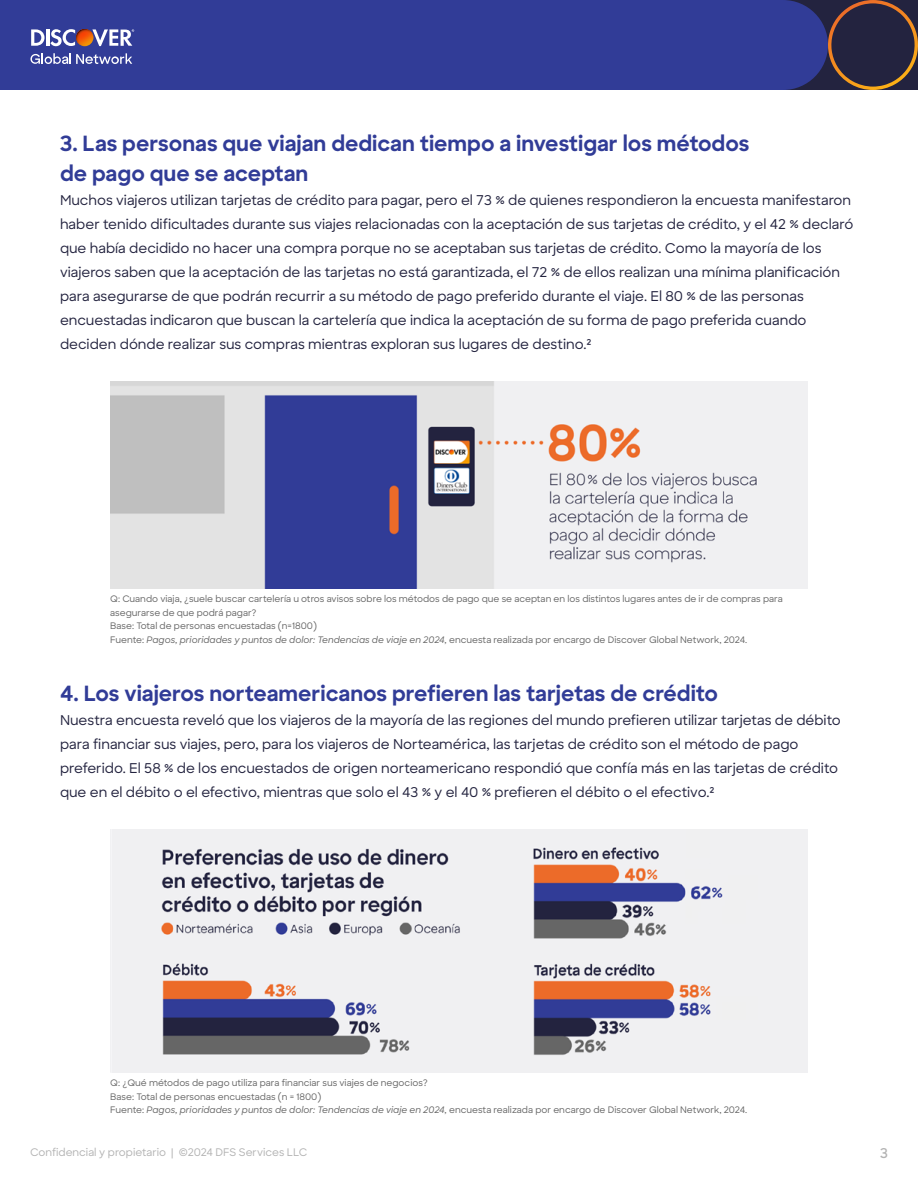
<style>
.page{position:relative;width:918px;height:1188px;background:#fff}
.page>*{position:absolute;margin:0;border:0;box-sizing:border-box;transform-origin:0 0}
.t1{font:700 21px/30px "Discover Sans";color:#313c97}
.t2{font:500 13.5px/24px "Discover Sans";color:#23233f}
.t3{font:600 13.5px "Discover Sans";color:#b3b3b3}
.t4{font:500 10.5px "Discover Sans";color:#b3b3b3}
.t5{font:500 9px/13.5px "Discover Sans";color:#666}
.s1{font-style:italic}
</style>
<div class="page">
<div style="left:0;top:0;width:822px;height:90px;background:#313c97"></div>
<svg style="left:822px;top:0;width:96px;height:90px"></svg>
<svg style="left:30px;top:53px;width:102px;height:11px"></svg>
<svg style="left:31px;top:29px;width:103px;height:17px"></svg>
<img style="left:110px;top:381px;width:698px;height:207px">
<img style="left:110px;top:830px;width:698px;height:242px">
<h1 class="t1" style="left:60px;top:128px;width:691px">3. Las personas que viajan dedican tiempo a investigar los métodos de pago que se aceptan</h1>
<p class="t2" style="left:60px;top:188px;width:795px">Muchos viajeros utilizan tarjetas de crédito para pagar, pero el 73 % de quienes respondieron la encuesta manifestaron haber tenido dificultades durante sus viajes relacionadas con la aceptación de sus tarjetas de crédito, y el 42 % declaró que había decidido no hacer una compra porque no se aceptaban sus tarjetas de crédito. Como la mayoría de los viajeros saben que la aceptación de las tarjetas no está garantizada, el 72 % de ellos realizan una mínima planificación para asegurarse de que podrán recurrir a su método de pago preferido durante el viaje. El 80 % de las personas encuestadas indicaron que buscan la cartelería que indica la aceptación de su forma de pago preferida cuando deciden dónde realizar sus compras mientras exploran sus lugares de destino.²</p>
<p class="t5" style="left:110px;top:592px;width:674px">Q: Cuando viaja, ¿suele buscar cartelería u otros avisos sobre los métodos de pago que se aceptan en los distintos lugares antes de ir de compras para asegurarse de que podrá pagar?<br>Base: Total de personas encuestadas (n=1800)<br>Fuente: <span class="s1">Pagos, prioridades y puntos de dolor: Tendencias de viaje en 2024,</span> encuesta realizada por encargo de Discover Global Network, 2024.</p>
<h1 class="t1" style="left:60px;top:679px;width:660px">4. Los viajeros norteamericanos prefieren las tarjetas de crédito</h1>
<p class="t2" style="left:60px;top:708px;width:782px">Nuestra encuesta reveló que los viajeros de la mayoría de las regiones del mundo prefieren utilizar tarjetas de débito para financiar sus viajes, pero, para los viajeros de Norteamérica, las tarjetas de crédito son el método de pago preferido. El 58 % de los encuestados de origen norteamericano respondió que confía más en las tarjetas de crédito que en el débito o el efectivo, mientras que solo el 43 % y el 40 % prefieren el débito o el efectivo.²</p>
<p class="t5" style="left:110px;top:1076px;width:639px">Q: ¿Qué métodos de pago utiliza para financiar sus viajes de negocios?<br>Base: Total de personas encuestadas (n = 1800)<br>Fuente: <span class="s1">Pagos, prioridades y puntos de dolor: Tendencias de viaje en 2024,</span> encuesta realizada por encargo de Discover Global Network, 2024.</p>
<p class="t4" style="left:30px;top:1145px;width:279px">Confidencial y propietario | ©2024 DFS Services LLC</p>
<p class="t3" style="left:880px;top:1144px;width:9px">3</p>
</div>
